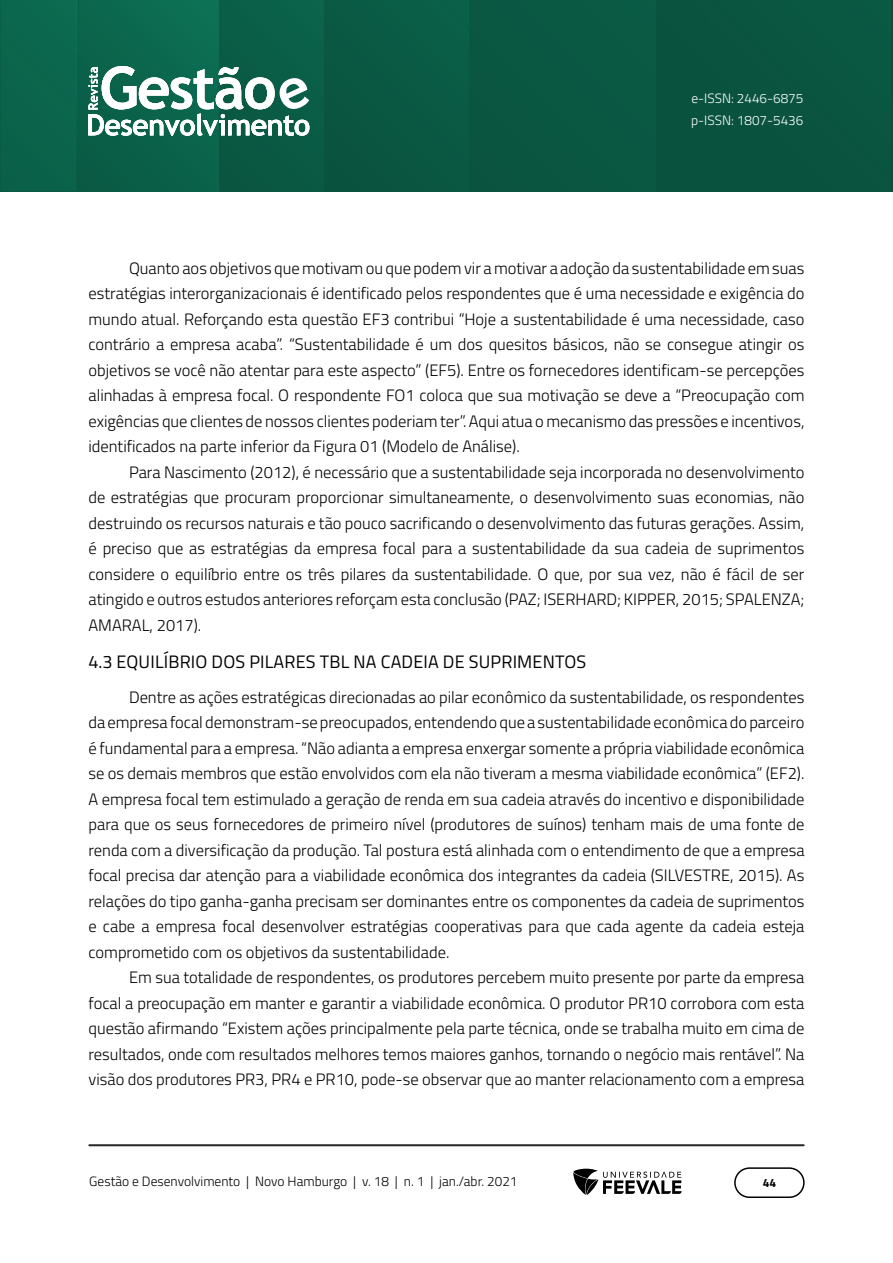
<style>
.page{position:relative;width:893px;height:1263px;background:#fff}
.page>*{position:absolute;margin:0;border:0;box-sizing:border-box;transform-origin:0 0}
.TÍTULO_1_1{font:18px "Titillium Web";letter-spacing:.01em;color:#000}
.Corpo_de_texto{font:300 16.5px/25.5px "Titillium Web";color:#000;text-align:justify}
.t1{font:300 13.5px "Titillium Web";color:#000}
.t2{font:300 13.5px/22.5px "Titillium Web";color:#fff}
.t3{font:700 12px "Titillium Web";color:#000}
</style>
<div class="page">
<hr style="left:890px;top:0;width:3px;height:191px;background:#0a4f3b">
<img style="left:0;top:0;width:890px;height:191px">
<hr style="left:219px;top:0;width:1px;height:191px;background:#0a5a45">
<img style="left:76px;top:0;width:1px;height:191px">
<hr style="left:657px;top:0;width:1px;height:191px;background:#09533e">
<hr style="left:89px;top:1144px;width:715px;height:2px;background:#282828">
<div style="left:734px;top:1167px;width:71px;height:31px;border:2px solid #000;border-radius:15px"></div>
<svg style="left:573px;top:1169px;width:109px;height:26px"></svg>
<svg style="left:88px;top:66px;width:221px;height:70px"></svg>
<p class="t2" style="left:691px;top:86px;width:114px">e-ISSN: 2446-6875 p-ISSN: 1807-5436</p>
<p class="Corpo_de_texto" style="left:88px;top:254px;width:717px;text-indent:40px">Quanto aos objetivos que motivam ou que podem vir a motivar a adoção da sustentabilidade em suas estratégias interorganizacionais é identificado pelos respondentes que é uma necessidade e exigência do mundo atual. Reforçando esta questão EF3 contribui “Hoje a sustentabilidade é uma necessidade, caso contrário a empresa acaba”. “Sustentabilidade é um dos quesitos básicos, não se consegue atingir os objetivos se você não atentar para este aspecto” (EF5). Entre os fornecedores identificam-se percepções alinhadas à empresa focal. O respondente FO1 coloca que sua motivação se deve a “Preocupação com exigências que clientes de nossos clientes poderiam ter”. Aqui atua o mecanismo das pressões e incentivos, identificados na parte inferior da Figura 01 (Modelo de Análise).</p>
<p class="Corpo_de_texto" style="left:88px;top:458px;width:717px;text-indent:40px">Para Nascimento (2012), é necessário que a sustentabilidade seja incorporada no desenvolvimento de estratégias que procuram proporcionar simultaneamente, o desenvolvimento suas economias, não destruindo os recursos naturais e tão pouco sacrificando o desenvolvimento das futuras gerações. Assim, é preciso que as estratégias da empresa focal para a sustentabilidade da sua cadeia de suprimentos considere o equilíbrio entre os três pilares da sustentabilidade. O que, por sua vez, não é fácil de ser atingido e outros estudos anteriores reforçam esta conclusão (PAZ; ISERHARD; KIPPER, 2015; SPALENZA; AMARAL, 2017).</p>
<p class="TÍTULO_1_1" style="left:88px;top:649px;width:499px">4.3 EQUILÍBRIO DOS PILARES TBL NA CADEIA DE SUPRIMENTOS</p>
<p class="Corpo_de_texto" style="left:88px;top:683px;width:718px;text-indent:40px">Dentre as ações estratégicas direcionadas ao pilar econômico da sustentabilidade, os respondentes da empresa focal demonstram-se preocupados, entendendo que a sustentabilidade econômica do parceiro é fundamental para a empresa. “Não adianta a empresa enxergar somente a própria viabilidade econômica se os demais membros que estão envolvidos com ela não tiveram a mesma viabilidade econômica” (EF2).<br>A empresa focal tem estimulado a geração de renda em sua cadeia através do incentivo e disponibilidade para que os seus fornecedores de primeiro nível (produtores de suínos) tenham mais de uma fonte de renda com a diversificação da produção. Tal postura está alinhada com o entendimento de que a empresa focal precisa dar atenção para a viabilidade econômica dos integrantes da cadeia (SILVESTRE, 2015). As relações do tipo ganha-ganha precisam ser dominantes entre os componentes da cadeia de suprimentos e cabe a empresa focal desenvolver estratégias cooperativas para que cada agente da cadeia esteja comprometido com os objetivos da sustentabilidade.</p>
<p class="Corpo_de_texto" style="left:88px;top:964px;width:717px;text-indent:40px">Em sua totalidade de respondentes, os produtores percebem muito presente por parte da empresa focal a preocupação em manter e garantir a viabilidade econômica. O produtor PR10 corrobora com esta questão afirmando “Existem ações principalmente pela parte técnica, onde se trabalha muito em cima de resultados, onde com resultados melhores temos maiores ganhos, tornando o negócio mais rentável”. Na visão dos produtores PR3, PR4 e PR10, pode-se observar que ao manter relacionamento com a empresa</p>
<p class="t1" style="left:89px;top:1171px;width:430px">Gestão e Desenvolvimento | Novo Hamburgo | v. 18 | n. 1 | jan./abr. 2021</p>
<p class="t3" style="left:763px;top:1174px;width:15px">44</p>
</div>
